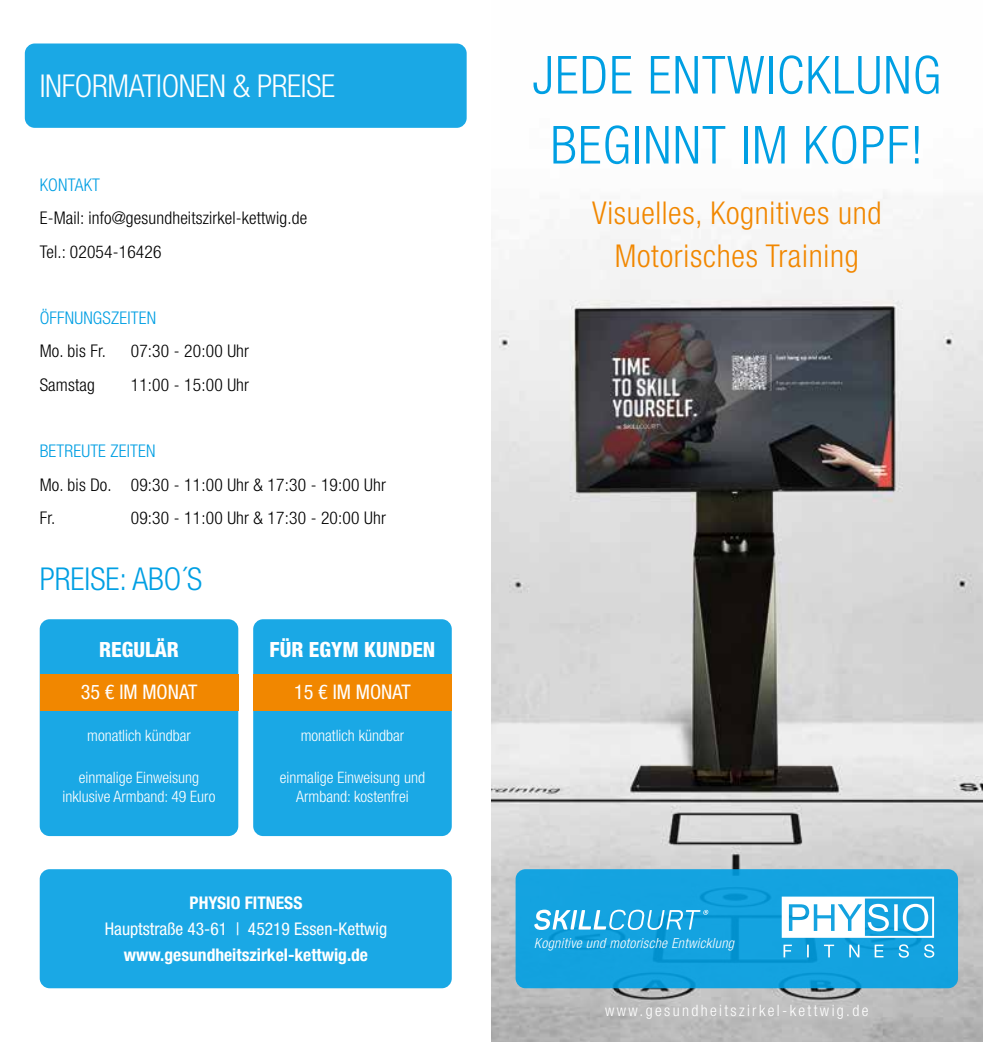
<style>
.page{position:relative;width:983px;height:1042px;background:#fff}
.page>*{position:absolute;margin:0;border:0;box-sizing:border-box;transform-origin:0 0}
.t1{font:300 condensed 52.5px/70px "Helvetica Neue LT Std";letter-spacing:.025em;color:#009fe3;text-align:center}
.t2{font:300 condensed 31.5px/43.8px "Helvetica Neue LT Std";letter-spacing:.02em;color:#f18700;text-align:center}
.t3{font:300 condensed 31.5px "Helvetica Neue LT Std";letter-spacing:-.01em;color:#fff}
.t4{font:300 condensed 31.5px "Helvetica Neue LT Std";color:#009fe3}
.t5{font:800 condensed 21px "Helvetica Neue LT Std";color:#fff}
.t6{font:condensed 20.12px "Helvetica Neue LT Std";color:#fff}
.t7{font:300 condensed 17.5px/33.2px "Helvetica Neue LT Std";letter-spacing:.01em;color:#000}
.t8{font:700 condensed 17.5px "Helvetica Neue LT Std";color:#fff}
.t9{font:condensed 17.5px "Helvetica Neue LT Std";color:#fff}
.t10{font:300 condensed 17.5px "Helvetica Neue LT Std";letter-spacing:.01em;color:#009fe3}
.t11{font:300 condensed 15.75px/18.9px "Helvetica Neue LT Std";color:#fff;text-align:center}
.t12{font:300 condensed 15.75px "Helvetica Neue LT Std";letter-spacing:.15em;color:#fff}
.t13{font:italic 300 condensed 14px "Helvetica Neue LT Std";letter-spacing:.025em;color:#fff}
</style>
<div class="page">
<div style="left:40px;top:619px;width:198px;height:217px;background:#1aa8e5;border-radius:10px"></div>
<div style="left:253px;top:619px;width:198px;height:217px;background:#1aa8e5;border-radius:10px"></div>
<div style="left:40px;top:674px;width:198px;height:36px;background:#f18700"></div>
<div style="left:253px;top:674px;width:198px;height:36px;background:#f18700"></div>
<img style="left:491px;top:193px;width:491px;height:849px">
<svg style="left:515px;top:869px;width:442px;height:119px;fill:#14a2e0"></svg>
<div style="left:40px;top:869px;width:411px;height:119px;background:#1aa8e5;border-radius:10px"></div>
<svg style="left:781px;top:896px;width:153px;height:61px"></svg>
<svg style="left:534px;top:909px;width:174px;height:21px"></svg>
<div style="left:25px;top:43px;width:441px;height:85px;background:#1aa8e5;border-radius:10px"></div>
<h2 class="t3" style="left:40px;top:68px;width:297px">INFORMATIONEN &amp; PREISE</h2>
<p class="t10" style="left:40px;top:175px;width:62px">KONTAKT</p>
<p class="t7" style="left:40px;top:201px;width:269px">E-Mail: info@gesundheitszirkel-kettwig.de<br>Tel.: 02054-16426</p>
<p class="t10" style="left:40px;top:308px;width:118px">ÖFFNUNGSZEITEN</p>
<p class="t7" style="left:40px;top:334px;width:68px">Mo. bis Fr.</p>
<p class="t7" style="left:131px;top:334px;width:120px">07:30 - 20:00 Uhr</p>
<p class="t7" style="left:40px;top:368px;width:57px">Samstag</p>
<p class="t7" style="left:131px;top:368px;width:120px">11:00 - 15:00 Uhr</p>
<p class="t10" style="left:40px;top:441px;width:117px">BETREUTE ZEITEN</p>
<p class="t7" style="left:40px;top:467px;width:347px">Mo. bis Do. 09:30 - 11:00 Uhr &amp; 17:30 - 19:00 Uhr<br>Fr.</p>
<p class="t7" style="left:131px;top:501px;width:256px">09:30 - 11:00 Uhr &amp; 17:30 - 20:00 Uhr</p>
<h2 class="t4" style="left:40px;top:561px;width:164px">PREISE: ABO´S</h2>
<p class="t5" style="left:99px;top:636px;width:81px">REGULÄR</p>
<p class="t6" style="left:81px;top:680px;width:118px">35 € IM MONAT</p>
<p class="t11" style="left:87px;top:726px;width:105px">monatlich kündbar</p>
<p class="t11" style="left:63px;top:768px;width:154px">einmalige Einweisung inklusive Armband: 49 Euro</p>
<p class="t5" style="left:269px;top:636px;width:167px">FÜR EGYM KUNDEN</p>
<p class="t6" style="left:294px;top:680px;width:118px">15 € IM MONAT</p>
<p class="t11" style="left:300px;top:726px;width:105px">monatlich kündbar</p>
<p class="t11" style="left:280px;top:768px;width:147px">einmalige Einweisung und<br>Armband: kostenfrei</p>
<p class="t8" style="left:189px;top:892px;width:114px">PHYSIO FITNESS</p>
<p class="t9" style="left:105px;top:918px;width:284px">Hauptstraße 43-61 | 45219 Essen-Kettwig</p>
<p class="t8" style="left:124px;top:944px;width:245px">www.gesundheitszirkel-kettwig.de</p>
<h1 class="t1" style="left:532px;top:40px;width:410px">JEDE ENTWICKLUNG<br>BEGINNT IM KOPF!</h1>
<h2 class="t2" style="left:592px;top:190px;width:290px">Visuelles, Kognitives und<br>Motorisches Training</h2>
<p class="t13" style="left:534px;top:935px;width:201px">Kognitive und motorische Entwicklung</p>
<p class="t12" style="left:605px;top:1001px;width:265px">www.gesundheitszirkel-kettwig.de</p>
</div>
